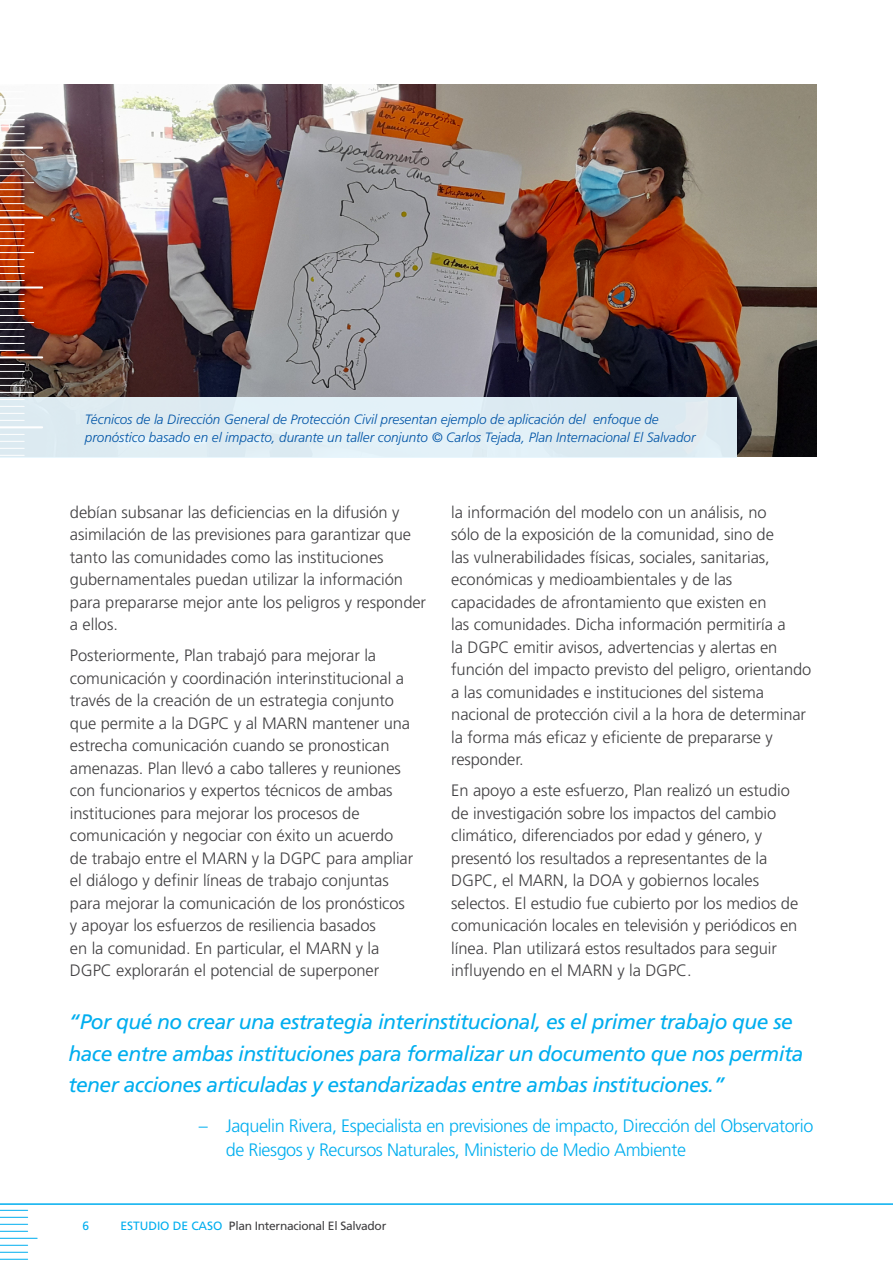
<style>
.page{position:relative;width:893px;height:1263px;background:#fff}
.page>*{position:absolute;margin:0;border:0;box-sizing:border-box;transform-origin:0 0}
.ZFRA-highlight-16pt{font:italic 21px/31.5px "Frutiger LT Pro";letter-spacing:-.025em;color:#00aeef}
.t1{font:300 18px/24px "Frutiger LT Pro";letter-spacing:-.025em;color:#00aeef}
.ZFRA-Body-11pt{font:300 16.5px/22.5px "Frutiger LT Pro";letter-spacing:-.005em;color:#414042}
.t2{font:italic 300 13.5px/18px "Frutiger LT Pro";letter-spacing:-.005em;color:#0054a6}
.t3{font:12px "Frutiger LT Pro";letter-spacing:-.025em;color:#414042}
.t4{font:12px "Frutiger LT Pro";color:#00aeef}
.s1{color:#00aeef}
</style>
<div class="page">
<svg style="left:0;top:1210px;width:28px;height:1px"></svg>
<svg style="left:0;top:1217px;width:28px;height:1px"></svg>
<svg style="left:0;top:1224px;width:28px;height:1px"></svg>
<svg style="left:0;top:1231px;width:28px;height:1px"></svg>
<hr style="left:0;top:1238px;width:37px;height:1px;background:#00aeef">
<svg style="left:0;top:1245px;width:28px;height:1px"></svg>
<svg style="left:0;top:1252px;width:28px;height:1px"></svg>
<svg style="left:0;top:1259px;width:28px;height:1px"></svg>
<hr style="left:0;top:1203px;width:893px;height:2px;background:#00aeef">
<img style="left:0;top:84px;width:816px;height:373px">
<div style="left:0;top:397px;width:737px;height:61px;background:#deebf2"></div>
<svg style="left:0;top:455px;width:24px;height:1px"></svg>
<svg style="left:0;top:448px;width:24px;height:1px"></svg>
<svg style="left:0;top:441px;width:24px;height:1px"></svg>
<svg style="left:0;top:434px;width:24px;height:1px"></svg>
<hr style="left:0;top:426px;width:42px;height:2px;background:#fff">
<svg style="left:0;top:420px;width:24px;height:1px"></svg>
<svg style="left:0;top:413px;width:24px;height:1px"></svg>
<svg style="left:0;top:406px;width:24px;height:1px"></svg>
<svg style="left:0;top:399px;width:24px;height:1px"></svg>
<hr style="left:0;top:392px;width:34px;height:1px;background:#fff">
<svg style="left:0;top:385px;width:24px;height:1px"></svg>
<svg style="left:0;top:378px;width:24px;height:1px"></svg>
<svg style="left:0;top:371px;width:24px;height:1px"></svg>
<svg style="left:0;top:364px;width:24px;height:1px"></svg>
<hr style="left:0;top:356px;width:42px;height:2px;background:#fff">
<svg style="left:0;top:350px;width:24px;height:1px"></svg>
<svg style="left:0;top:343px;width:24px;height:1px"></svg>
<svg style="left:0;top:336px;width:24px;height:1px"></svg>
<svg style="left:0;top:329px;width:24px;height:1px"></svg>
<hr style="left:0;top:322px;width:34px;height:1px;background:#fff">
<svg style="left:0;top:315px;width:24px;height:1px"></svg>
<svg style="left:0;top:308px;width:24px;height:1px"></svg>
<svg style="left:0;top:301px;width:24px;height:1px"></svg>
<svg style="left:0;top:294px;width:24px;height:1px"></svg>
<hr style="left:0;top:286px;width:42px;height:3px;background:#fff">
<svg style="left:0;top:280px;width:24px;height:1px"></svg>
<svg style="left:0;top:273px;width:24px;height:1px"></svg>
<svg style="left:0;top:266px;width:24px;height:1px"></svg>
<svg style="left:0;top:259px;width:24px;height:1px"></svg>
<hr style="left:0;top:252px;width:34px;height:1px;background:#fff">
<svg style="left:0;top:245px;width:24px;height:1px"></svg>
<svg style="left:0;top:238px;width:24px;height:1px"></svg>
<svg style="left:0;top:231px;width:24px;height:1px"></svg>
<svg style="left:0;top:224px;width:24px;height:1px"></svg>
<hr style="left:0;top:217px;width:42px;height:2px;background:#fff">
<svg style="left:0;top:210px;width:24px;height:1px"></svg>
<svg style="left:0;top:203px;width:24px;height:1px"></svg>
<svg style="left:0;top:196px;width:24px;height:1px"></svg>
<svg style="left:0;top:189px;width:24px;height:1px"></svg>
<hr style="left:0;top:182px;width:34px;height:1px;background:#fff">
<svg style="left:0;top:175px;width:24px;height:1px"></svg>
<svg style="left:0;top:168px;width:24px;height:1px"></svg>
<svg style="left:0;top:161px;width:24px;height:1px"></svg>
<svg style="left:0;top:154px;width:24px;height:1px"></svg>
<hr style="left:0;top:147px;width:42px;height:2px;background:#fff">
<svg style="left:0;top:140px;width:24px;height:1px"></svg>
<svg style="left:0;top:133px;width:24px;height:1px"></svg>
<svg style="left:0;top:126px;width:24px;height:1px"></svg>
<svg style="left:0;top:119px;width:24px;height:1px"></svg>
<hr style="left:0;top:112px;width:34px;height:1px;background:#fff">
<svg style="left:0;top:105px;width:24px;height:1px"></svg>
<svg style="left:0;top:98px;width:24px;height:1px"></svg>
<svg style="left:0;top:85px;width:24px;height:7px"></svg>
<p class="t2" style="left:85px;top:411px;width:612px">Técnicos de la Dirección General de Protección Civil presentan ejemplo de aplicación del enfoque de pronóstico basado en el impacto, durante un taller conjunto © Carlos Tejada, Plan Internacional El Salvador</p>
<p class="ZFRA-Body-11pt" style="left:70px;top:501px;width:358px">debían subsanar las deficiencias en la difusión y asimilación de las previsiones para garantizar que tanto las comunidades como las instituciones gubernamentales puedan utilizar la información para prepararse mejor ante los peligros y responder a ellos.</p>
<p class="ZFRA-Body-11pt" style="left:70px;top:644px;width:345px">Posteriormente, Plan trabajó para mejorar la comunicación y coordinación interinstitucional a través de la creación de un estrategia conjunto que permite a la DGPC y al MARN mantener una estrecha comunicación cuando se pronostican amenazas. Plan llevó a cabo talleres y reuniones con funcionarios y expertos técnicos de ambas instituciones para mejorar los procesos de comunicación y negociar con éxito un acuerdo de trabajo entre el MARN y la DGPC para ampliar el diálogo y definir líneas de trabajo conjuntas para mejorar la comunicación de los pronósticos y apoyar los esfuerzos de resiliencia basados<br>en la comunidad. En particular, el MARN y la DGPC explorarán el potencial de superponer</p>
<p class="ZFRA-Body-11pt" style="left:451px;top:501px;width:362px">la información del modelo con un análisis, no<br>sólo de la exposición de la comunidad, sino de<br>las vulnerabilidades físicas, sociales, sanitarias, económicas y medioambientales y de las capacidades de afrontamiento que existen en<br>las comunidades. Dicha información permitiría a<br>la DGPC emitir avisos, advertencias y alertas en función del impacto previsto del peligro, orientando a las comunidades e instituciones del sistema nacional de protección civil a la hora de determinar la forma más eficaz y eficiente de prepararse y responder.</p>
<p class="ZFRA-Body-11pt" style="left:451px;top:779px;width:349px">En apoyo a este esfuerzo, Plan realizó un estudio de investigación sobre los impactos del cambio climático, diferenciados por edad y género, y presentó los resultados a representantes de la DGPC, el MARN, la DOA y gobiernos locales selectos. El estudio fue cubierto por los medios de comunicación locales en televisión y periódicos en línea. Plan utilizará estos resultados para seguir influyendo en el MARN y la DGPC.</p>
<p class="ZFRA-highlight-16pt" style="left:69px;top:1006px;width:736px">“Por qué no crear una estrategia interinstitucional, es el primer trabajo que se hace entre ambas instituciones para formalizar un documento que nos permita tener acciones articuladas y estandarizadas entre ambas instituciones.”</p>
<p class="t1" style="left:226px;top:1114px;width:589px;text-indent:-27px">– Jaquelin Rivera, Especialista en previsiones de impacto, Dirección del Observatorio de Riesgos y Recursos Naturales, Ministerio de Medio Ambiente</p>
<p class="t4" style="left:82px;top:1219px;width:8px">6</p>
<p class="t3" style="left:121px;top:1219px;width:267px"><span class="s1">ESTUDIO DE CASO</span> Plan Internacional El Salvador</p>
</div>
